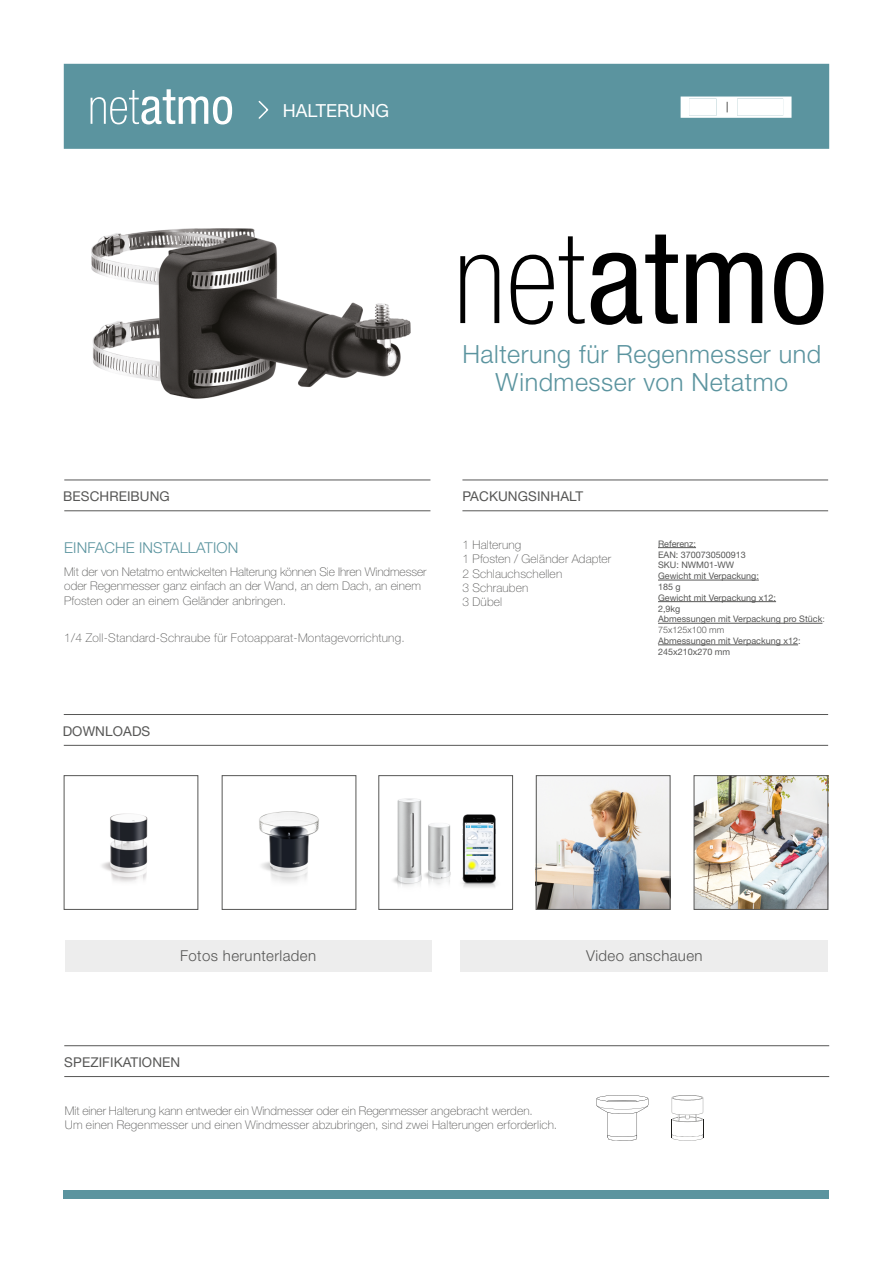
<style>
.page{position:relative;width:893px;height:1263px;background:#fff}
.page>*{position:absolute;margin:0;border:0;box-sizing:border-box;transform-origin:0 0}
.t1{font:300 25.05px/27.9px "Helvetica Neue LT Std";letter-spacing:.02em;color:#5b949f;text-align:center}
.t2{font:18px "Helvetica Neue LT Std";color:#fff}
.t3{font:300 15px "Helvetica Neue LT Std";letter-spacing:.025em;color:#575756}
.t4{font:300 15px "Helvetica Neue LT Std";letter-spacing:.01em;color:#5b949f}
.t5{font:13.5px "Helvetica Neue LT Std";letter-spacing:.01em;color:#575756}
.t6{font:100 12px/14.4px "Helvetica Neue LT Std";letter-spacing:.01em;color:#575756}
.t7{font:9px/10.8px "Helvetica Neue LT Std";color:#575756}
.s1{font-weight:300}
</style>
<div class="page">
<div style="left:64px;top:64px;width:765px;height:85px;background:#5b949f"></div>
<div style="left:64px;top:1191px;width:765px;height:8px;background:#5b949f"></div>
<svg style="left:91px;top:89px;width:141px;height:35px"></svg>
<svg style="left:257px;top:99px;width:13px;height:21px"></svg>
<svg style="left:681px;top:97px;width:110px;height:21px"></svg>
<hr style="left:64px;top:480px;width:366px;height:1px;background:#575756">
<hr style="left:64px;top:510px;width:366px;height:1px;background:#575756">
<hr style="left:462px;top:480px;width:366px;height:1px;background:#575756">
<hr style="left:64px;top:1045px;width:765px;height:1px;background:#575756">
<hr style="left:462px;top:510px;width:366px;height:1px;background:#575756">
<hr style="left:64px;top:1076px;width:765px;height:1px;background:#575756">
<hr style="left:64px;top:714px;width:764px;height:1px;background:#575756">
<hr style="left:64px;top:745px;width:764px;height:1px;background:#575756">
<hr style="left:658px;top:547px;width:38px;height:1px;background:#575756">
<hr style="left:658px;top:580px;width:101px;height:1px;background:#575756">
<hr style="left:658px;top:601px;width:118px;height:1px;background:#575756">
<hr style="left:658px;top:623px;width:164px;height:1px;background:#575756">
<hr style="left:658px;top:645px;width:140px;height:1px;background:#575756">
<img style="left:91px;top:228px;width:320px;height:171px">
<svg style="left:460px;top:255px;width:39px;height:68px"></svg>
<svg style="left:511px;top:236px;width:74px;height:89px"></svg>
<svg style="left:591px;top:235px;width:87px;height:90px"></svg>
<svg style="left:686px;top:253px;width:76px;height:70px"></svg>
<svg style="left:774px;top:253px;width:49px;height:72px"></svg>
<div style="left:65px;top:939px;width:366px;height:32px;background:#ededed"></div>
<div style="left:460px;top:939px;width:368px;height:32px;background:#ededed"></div>
<img style="left:393px;top:798px;width:103px;height:90px">
<div style="left:378px;top:775px;width:135px;height:135px;border:1px solid #575756"></div>
<img style="left:102px;top:813px;width:46px;height:69px">
<div style="left:64px;top:775px;width:134px;height:135px;border:1px solid #575756"></div>
<img style="left:538px;top:777px;width:130px;height:131px">
<div style="left:536px;top:775px;width:134px;height:135px;border:1px solid #575756"></div>
<img style="left:696px;top:777px;width:130px;height:131px">
<div style="left:694px;top:775px;width:134px;height:135px;border:1px solid #575756"></div>
<div style="left:222px;top:775px;width:134px;height:135px;border:1px solid #575756"></div>
<img style="left:259px;top:811px;width:60px;height:72px">
<svg style="left:672px;top:1095px;width:32px;height:45px"></svg>
<svg style="left:596px;top:1095px;width:52px;height:45px"></svg>
<h2 class="t2" style="left:283px;top:100px;width:108px">HALTERUNG</h2>
<h1 class="t1" style="left:462px;top:339px;width:360px">Halterung für Regenmesser und<br>Windmesser von Netatmo</h1>
<p class="t5" style="left:63px;top:488px;width:108px">BESCHREIBUNG</p>
<p class="t5" style="left:462px;top:488px;width:122px">PACKUNGSINHALT</p>
<p class="t4" style="left:64px;top:539px;width:176px">EINFACHE INSTALLATION</p>
<p class="t6" style="left:64px;top:565px;width:364px">Mit der von Netatmo entwickelten Halterung können Sie Ihren Windmesser oder Regenmesser ganz einfach an der Wand, an dem Dach, an einem<br>Pfosten oder an einem Geländer anbringen.</p>
<p class="t6" style="left:64px;top:631px;width:342px">1/4 Zoll-Standard-Schraube für Fotoapparat-Montagevorrichtung.</p>
<p class="t5" style="left:63px;top:723px;width:89px">DOWNLOADS</p>
<p class="t6" style="left:462px;top:537px;width:150px">1 Halterung<br>1 Pfosten / Geländer Adapter<br>2 Schlauchschellen<br>3 Schrauben<br>3 Dübel</p>
<p class="t7" style="left:658px;top:538px;width:168px">Referenz:<br>EAN: 3700730500913<br>SKU: NWM01-WW<br>Gewicht mit Verpackung:<br>185 g<br>Gewicht mit Verpackung x12:<br>2,9kg<br>Abmessungen mit Verpackung pro Stück<span class="s1">:<br>75x125x100 mm</span></p>
<p class="t7" style="left:658px;top:635px;width:144px">Abmessungen mit Verpackung x12:<br>245x210x270 mm</p>
<p class="t3" style="left:180px;top:946px;width:137px">Fotos herunterladen</p>
<p class="t3" style="left:586px;top:946px;width:118px">Video anschauen</p>
<p class="t5" style="left:64px;top:1054px;width:118px">SPEZIFIKATIONEN</p>
<p class="t6" style="left:65px;top:1103px;width:494px">Mit einer Halterung kann entweder ein Windmesser oder ein Regenmesser angebracht werden.<br>Um einen Regenmesser und einen Windmesser abzubringen, sind zwei Halterungen erforderlich.</p>
</div>
